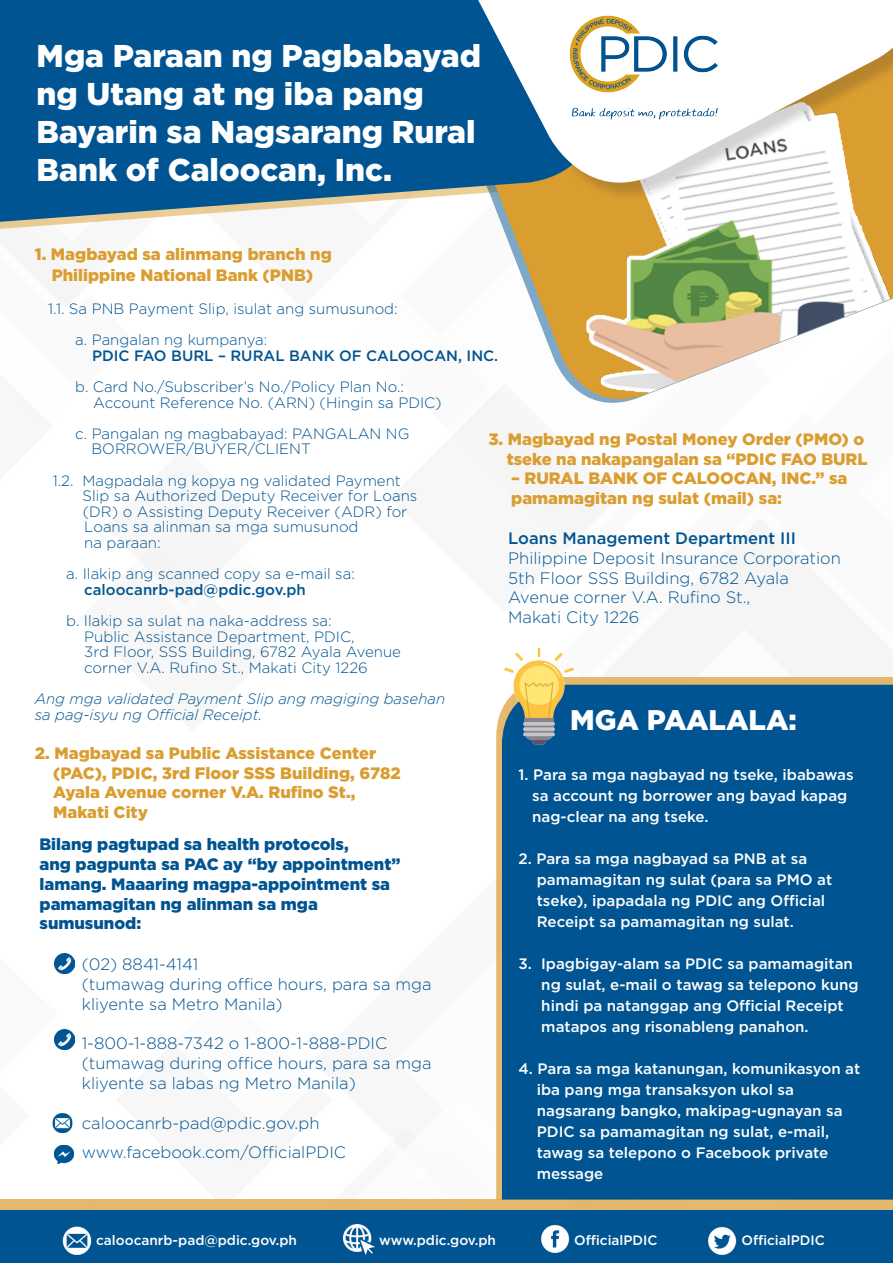
<style>
.page{position:relative;width:893px;height:1263px;background:#fff}
.page>*{position:absolute;margin:0;border:0;box-sizing:border-box;transform-origin:0 0}
.t1{font:900 31.5px/37.8px "Gotham";color:#fff}
.t2{font:900 28.35px "Gotham";color:#fff}
.t3{font:300 16.5px/19.8px "Gotham";color:#005491}
.t4{font:900 16.5px "Gotham";color:#da9d30}
.t5{font:900 16.5px "Gotham";color:#005491}
.t6{font:500 16.5px "Gotham";color:#005491}
.t7{font:500 15.15px "Gotham";color:#fff}
.t8{font:300 15px "Gotham";color:#005491}
.t9{font:italic 300 15px "Gotham";color:#005491}
.t10{font:500 15px "Gotham";color:#005491}
.t11{font:500 13.65px "Gotham";color:#fff}
</style>
<div class="page">
<div style="left:0;top:1199px;width:893px;height:64px;background:linear-gradient(to right,#e5ba6e,#e2b86c)"></div>
<div style="left:0;top:1211px;width:893px;height:52px;background:#005491"></div>
<svg style="left:503px;top:229px;width:135px;height:174px"></svg>
<img style="left:574px;top:210px;width:319px;height:188px">
<svg style="left:0;top:0;width:599px;height:229px;background:#1f6698"></svg>
<img style="left:54px;top:953px;width:20px;height:20px">
<img style="left:54px;top:1030px;width:20px;height:20px">
<img style="left:52px;top:1113px;width:21px;height:20px">
<img style="left:53px;top:1144px;width:22px;height:21px">
<svg style="left:496px;top:677px;width:397px;height:522px;background:#e0ba75"></svg>
<div style="left:502px;top:685px;width:391px;height:514px;background:#005491"></div>
<img style="left:501px;top:647px;width:75px;height:101px">
<svg style="left:398px;top:0;width:495px;height:210px"></svg>
<img style="left:567px;top:12px;width:155px;height:110px">
<img style="left:344px;top:1224px;width:31px;height:30px">
<img style="left:62px;top:1226px;width:30px;height:28px">
<img style="left:541px;top:1225px;width:29px;height:28px">
<img style="left:708px;top:1227px;width:29px;height:27px">
<p class="t1" style="left:37px;top:36px;width:446px">Mga Paraan ng Pagbabayad ng Utang at ng iba pang<br>Bayarin sa Nagsarang Rural<br>Bank of Caloocan, Inc.</p>
<p class="t4" style="left:35px;top:245px;width:299px">1. Magbayad sa alinmang branch ng</p>
<p class="t4" style="left:52px;top:266px;width:263px">Philippine National Bank (PNB)</p>
<p class="t8" style="left:48px;top:299px;width:351px">1.1. Sa PNB Payment Slip, isulat ang sumusunod:</p>
<p class="t8" style="left:75px;top:330px;width:194px">a. Pangalan ng kumpanya:</p>
<p class="t10" style="left:92px;top:346px;width:408px">PDIC FAO BURL – RURAL BANK OF CALOOCAN, INC.</p>
<p class="t8" style="left:75px;top:377px;width:330px">b. Card No./Subscriber’s No./Policy Plan No.:</p>
<p class="t8" style="left:93px;top:393px;width:350px">Account Reference No. (ARN) (Hingin sa PDIC)</p>
<p class="t8" style="left:75px;top:424px;width:336px">c. Pangalan ng magbabayad: PANGALAN NG</p>
<p class="t8" style="left:91px;top:440px;width:221px">BORROWER/BUYER/CLIENT</p>
<p class="t8" style="left:53px;top:471px;width:350px">1.2. Magpadala ng kopya ng validated Payment</p>
<p class="t8" style="left:82px;top:486px;width:336px">Slip sa Authorized Deputy Receiver for Loans</p>
<p class="t8" style="left:83px;top:502px;width:326px">(DR) o Assisting Deputy Receiver (ADR) for</p>
<p class="t8" style="left:84px;top:518px;width:276px">Loans sa alinman sa mga sumusunod</p>
<p class="t8" style="left:84px;top:533px;width:78px">na paraan:</p>
<p class="t8" style="left:66px;top:564px;width:290px">a. Ilakip ang scanned copy sa e-mail sa:</p>
<p class="t10" style="left:84px;top:580px;width:223px">caloocanrb-pad@pdic.gov.ph</p>
<p class="t8" style="left:66px;top:611px;width:267px">b. Ilakip sa sulat na naka-address sa:</p>
<p class="t8" style="left:84px;top:627px;width:272px">Public Assistance Department, PDIC,</p>
<p class="t8" style="left:84px;top:642px;width:318px">3rd Floor, SSS Building, 6782 Ayala Avenue</p>
<p class="t8" style="left:84px;top:658px;width:285px">corner V.A. Rufino St., Makati City 1226</p>
<p class="t9" style="left:35px;top:689px;width:412px">Ang mga validated Payment Slip ang magiging basehan</p>
<p class="t9" style="left:35px;top:705px;width:229px">sa pag-isyu ng Official Receipt.</p>
<p class="t4" style="left:35px;top:743px;width:343px">2. Magbayad sa Public Assistance Center</p>
<p class="t4" style="left:53px;top:763px;width:349px">(PAC), PDIC, 3rd Floor SSS Building, 6782</p>
<p class="t4" style="left:53px;top:783px;width:304px">Ayala Avenue corner V.A. Rufino St.,</p>
<p class="t4" style="left:53px;top:803px;width:96px">Makati City</p>
<p class="t5" style="left:40px;top:835px;width:311px">Bilang pagtupad sa health protocols,</p>
<p class="t5" style="left:40px;top:854px;width:363px">ang pagpunta sa PAC ay “by appointment”</p>
<p class="t5" style="left:40px;top:874px;width:352px">lamang. Maaaring magpa-appointment sa</p>
<p class="t5" style="left:40px;top:894px;width:280px">pamamagitan ng alinman sa mga</p>
<p class="t5" style="left:40px;top:914px;width:103px">sumusunod:</p>
<p class="t3" style="left:82px;top:954px;width:118px">(02) 8841-4141</p>
<p class="t3" style="left:82px;top:974px;width:351px">(tumawag during office hours, para sa mga kliyente sa Metro Manila)</p>
<p class="t3" style="left:82px;top:1033px;width:307px">1-800-1-888-7342 o 1-800-1-888-PDIC</p>
<p class="t3" style="left:82px;top:1053px;width:351px">(tumawag during office hours, para sa mga kliyente sa labas ng Metro Manila)</p>
<p class="t3" style="left:82px;top:1112px;width:239px">caloocanrb-pad@pdic.gov.ph</p>
<p class="t3" style="left:82px;top:1141px;width:266px">www.facebook.com/OfficialPDIC</p>
<p class="t4" style="left:488px;top:429px;width:377px">3. Magbayad ng Postal Money Order (PMO) o</p>
<p class="t4" style="left:507px;top:449px;width:362px">tseke na nakapangalan sa “PDIC FAO BURL</p>
<p class="t4" style="left:511px;top:469px;width:338px">– RURAL BANK OF CALOOCAN, INC.” sa</p>
<p class="t4" style="left:511px;top:489px;width:272px">pamamagitan ng sulat (mail) sa:</p>
<p class="t6" style="left:508px;top:527px;width:289px">Loans Management Department III</p>
<p class="t3" style="left:508px;top:547px;width:334px">Philippine Deposit Insurance Corporation</p>
<p class="t3" style="left:508px;top:567px;width:282px">5th Floor SSS Building, 6782 Ayala</p>
<p class="t3" style="left:508px;top:587px;width:244px">Avenue corner V.A. Rufino St.,</p>
<p class="t3" style="left:508px;top:607px;width:133px">Makati City 1226</p>
<p class="t2" style="left:570px;top:704px;width:228px">MGA PAALALA:</p>
<p class="t7" style="left:519px;top:764px;width:337px">1. Para sa mga nagbayad ng tseke, ibabawas</p>
<p class="t7" style="left:532px;top:785px;width:317px">sa account ng borrower ang bayad kapag</p>
<p class="t7" style="left:532px;top:806px;width:178px">nag-clear na ang tseke.</p>
<p class="t7" style="left:519px;top:848px;width:290px">2. Para sa mga nagbayad sa PNB at sa</p>
<p class="t7" style="left:537px;top:869px;width:297px">pamamagitan ng sulat (para sa PMO at</p>
<p class="t7" style="left:537px;top:890px;width:290px">tseke), ipapadala ng PDIC ang Official</p>
<p class="t7" style="left:537px;top:911px;width:259px">Receipt sa pamamagitan ng sulat.</p>
<p class="t7" style="left:519px;top:953px;width:336px">3. Ipagbigay-alam sa PDIC sa pamamagitan</p>
<p class="t7" style="left:541px;top:974px;width:319px">ng sulat, e-mail o tawag sa telepono kung</p>
<p class="t7" style="left:541px;top:995px;width:304px">hindi pa natanggap ang Official Receipt</p>
<p class="t7" style="left:541px;top:1016px;width:269px">matapos ang risonableng panahon.</p>
<p class="t7" style="left:519px;top:1058px;width:343px">4. Para sa mga katanungan, komunikasyon at</p>
<p class="t7" style="left:537px;top:1079px;width:259px">iba pang mga transaksyon ukol sa</p>
<p class="t7" style="left:537px;top:1100px;width:307px">nagsarang bangko, makipag-ugnayan sa</p>
<p class="t7" style="left:537px;top:1121px;width:294px">PDIC sa pamamagitan ng sulat, e-mail,</p>
<p class="t7" style="left:537px;top:1142px;width:293px">tawag sa telepono o Facebook private</p>
<p class="t7" style="left:537px;top:1163px;width:68px">message</p>
<p class="t11" style="left:96px;top:1231px;width:202px">caloocanrb-pad@pdic.gov.ph</p>
<p class="t11" style="left:379px;top:1231px;width:118px">www.pdic.gov.ph</p>
<p class="t11" style="left:574px;top:1231px;width:85px">OfficialPDIC</p>
<p class="t11" style="left:741px;top:1231px;width:85px">OfficialPDIC</p>
</div>
